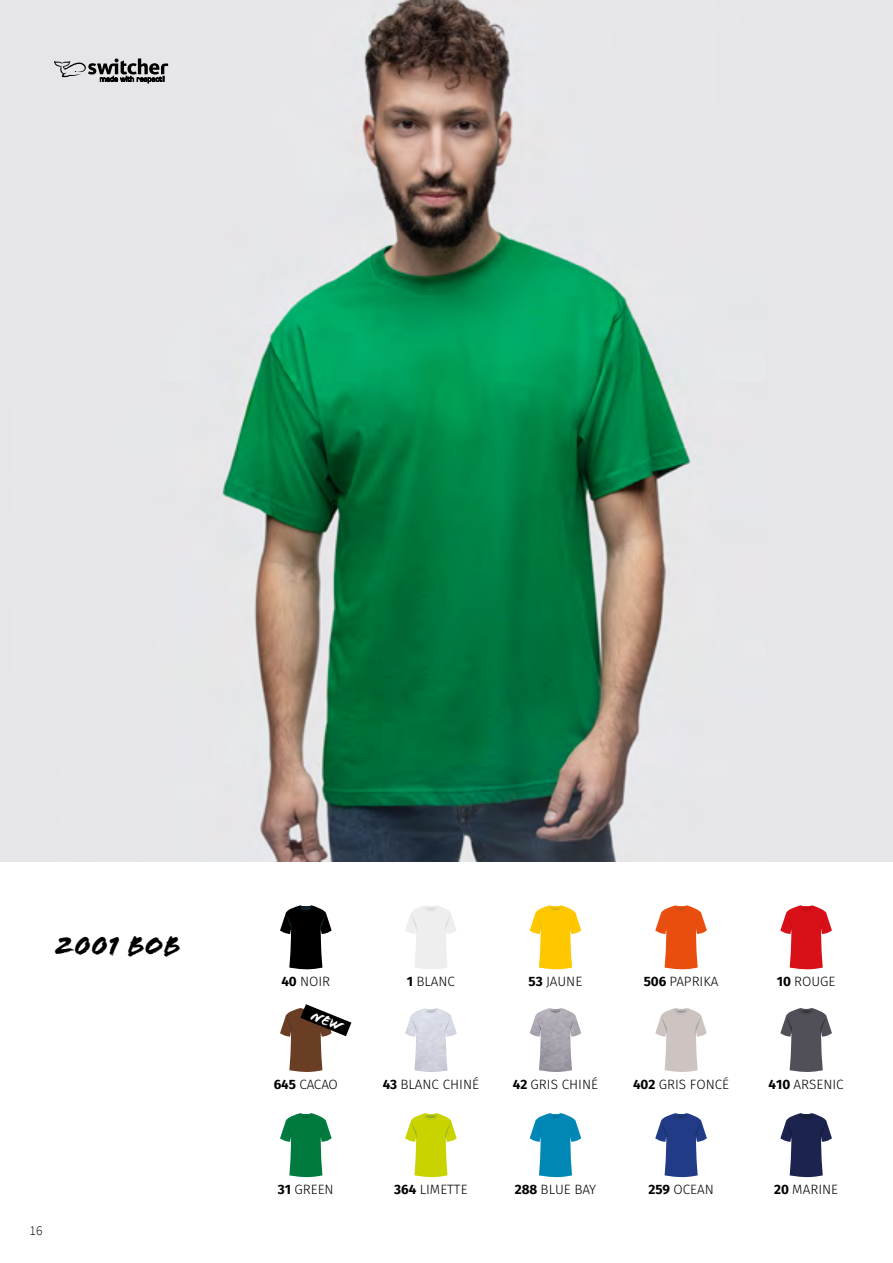
<style>
.page{position:relative;width:893px;height:1263px;background:#fff}
.page>*{position:absolute;margin:0;border:0;box-sizing:border-box;transform-origin:0 0}
.t1{font:28.5px "Flood Std";color:#000}
.t2{font:300 13.5px "Fira Sans";color:#000}
.t3{font:300 13.5px "Source Sans Pro";color:#000}
.s1{font-weight:700}
</style>
<div class="page">
<img style="left:0;top:0;width:893px;height:862px">
<svg style="left:54px;top:58px;width:114px;height:25px;background:#9b9b9d"></svg>
<svg style="left:280px;top:905px;width:52px;height:64px"></svg>
<svg style="left:530px;top:905px;width:51px;height:64px"></svg>
<svg style="left:655px;top:905px;width:52px;height:64px"></svg>
<svg style="left:780px;top:905px;width:52px;height:64px"></svg>
<svg style="left:655px;top:1008px;width:52px;height:64px"></svg>
<svg style="left:780px;top:1008px;width:52px;height:64px"></svg>
<svg style="left:280px;top:1113px;width:52px;height:64px"></svg>
<svg style="left:405px;top:1113px;width:52px;height:64px"></svg>
<svg style="left:530px;top:1113px;width:51px;height:64px"></svg>
<svg style="left:655px;top:1113px;width:52px;height:64px"></svg>
<svg style="left:780px;top:1113px;width:52px;height:64px"></svg>
<img style="left:405px;top:1009px;width:52px;height:63px">
<img style="left:411px;top:1016px;width:6px;height:18px">
<img style="left:445px;top:1016px;width:6px;height:18px">
<img style="left:423px;top:1008px;width:16px;height:6px">
<svg style="left:425px;top:1008px;width:14px;height:5px"></svg>
<img style="left:530px;top:1008px;width:51px;height:64px">
<img style="left:535px;top:1016px;width:6px;height:18px">
<img style="left:570px;top:1016px;width:6px;height:18px">
<img style="left:548px;top:1008px;width:15px;height:6px">
<svg style="left:549px;top:1008px;width:15px;height:5px"></svg>
<svg style="left:405px;top:905px;width:51px;height:64px"></svg>
<svg style="left:280px;top:1004px;width:71px;height:68px"></svg>
<h1 class="t1" style="left:54px;top:929px;width:128px">2001 BOB</h1>
<p class="t3" style="left:30px;top:1222px;width:14px">16</p>
<p class="t2" style="left:281px;top:972px;width:50px"><span class="s1">40</span> NOIR</p>
<p class="t2" style="left:407px;top:972px;width:50px"><span class="s1">1</span> BLANC</p>
<p class="t2" style="left:529px;top:972px;width:55px"><span class="s1">53</span> JAUNE</p>
<p class="t2" style="left:644px;top:972px;width:76px"><span class="s1">506</span> PAPRIKA</p>
<p class="t2" style="left:777px;top:972px;width:60px"><span class="s1">10</span> ROUGE</p>
<p class="t2" style="left:513px;top:1075px;width:87px"><span class="s1">42</span> GRIS CHINÉ</p>
<p class="t2" style="left:274px;top:1075px;width:66px"><span class="s1">645</span> CACAO</p>
<p class="t2" style="left:383px;top:1075px;width:98px"><span class="s1">43</span> BLANC CHINÉ</p>
<p class="t2" style="left:769px;top:1075px;width:77px"><span class="s1">410</span> ARSENIC</p>
<p class="t2" style="left:633px;top:1075px;width:98px"><span class="s1">402</span> GRIS FONCÉ</p>
<p class="t2" style="left:278px;top:1180px;width:57px"><span class="s1">31</span> GREEN</p>
<p class="t2" style="left:774px;top:1180px;width:65px"><span class="s1">20</span> MARINE</p>
<p class="t2" style="left:648px;top:1180px;width:67px"><span class="s1">259</span> OCEAN</p>
<p class="t2" style="left:394px;top:1180px;width:75px"><span class="s1">364</span> LIMETTE</p>
<p class="t2" style="left:515px;top:1180px;width:83px"><span class="s1">288</span> BLUE BAY</p>
</div>
